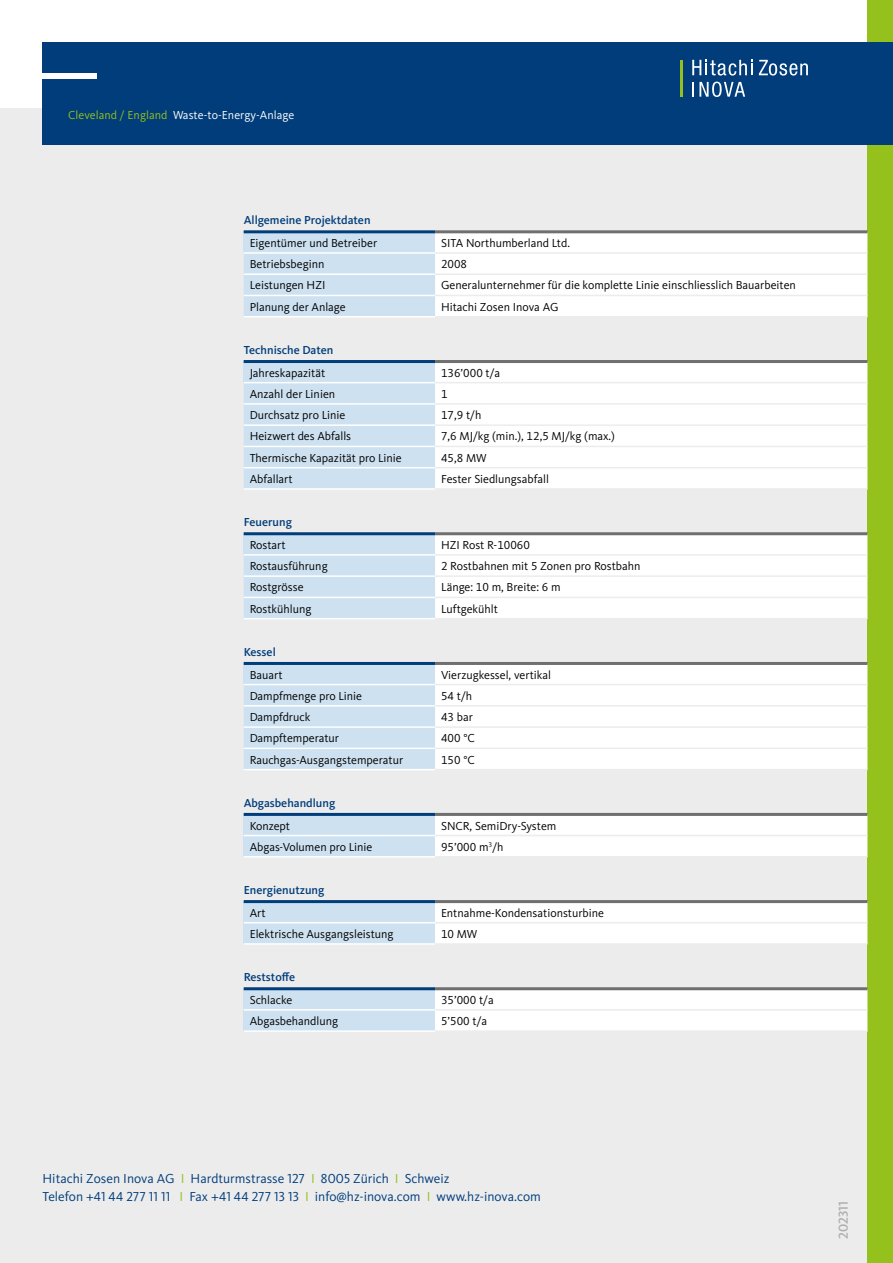
<style>
.page{position:relative;width:893px;height:1263px;background:#fff}
.page>*{position:absolute;margin:0;border:0;box-sizing:border-box;transform-origin:0 0}
.t1{font:13.5px/18px "Kievit Pro";color:#003d7a}
.t2{font:500 13.5px "Kievit Pro";color:#adaeae}
.t3{font:12px "Kievit Pro";color:#000}
.t4{font:500 12px "Kievit Pro";color:#003d7a}
.t5{font:12px "Kievit Pro";letter-spacing:.005em;color:#fff}
.s1{color:#94c11c}
</style>
<div class="page">
<div style="left:0;top:108px;width:893px;height:1155px;background:#ececed"></div>
<div style="left:867px;top:0;width:26px;height:1263px;background:#94c11c"></div>
<div style="left:43px;top:43px;width:850px;height:102px;background:#003d7a"></div>
<svg style="left:244px;top:233px;width:623px;height:83px;background:#eef5f9"></svg>
<hr style="left:244px;top:295px;width:191px;height:1px;background:#fff">
<hr style="left:244px;top:316px;width:191px;height:1px;background:#fff">
<hr style="left:435px;top:252px;width:432px;height:2px;background:#ececed">
<hr style="left:244px;top:230px;width:191px;height:3px;background:#003d7a">
<hr style="left:435px;top:230px;width:432px;height:3px;background:#6f6f6e">
<hr style="left:244px;top:252px;width:191px;height:2px;background:#fff">
<hr style="left:244px;top:273px;width:191px;height:2px;background:#fff">
<hr style="left:435px;top:273px;width:432px;height:2px;background:#ececed">
<hr style="left:435px;top:295px;width:432px;height:1px;background:#ececed">
<svg style="left:244px;top:535px;width:623px;height:83px;background:#eff5f9"></svg>
<hr style="left:244px;top:597px;width:191px;height:1px;background:#fff">
<hr style="left:244px;top:618px;width:191px;height:1px;background:#fff">
<hr style="left:435px;top:554px;width:432px;height:2px;background:#ececed">
<hr style="left:244px;top:532px;width:191px;height:3px;background:#003d7a">
<hr style="left:435px;top:532px;width:432px;height:3px;background:#6f6f6e">
<hr style="left:244px;top:554px;width:191px;height:2px;background:#fff">
<hr style="left:244px;top:575px;width:191px;height:2px;background:#fff">
<hr style="left:435px;top:575px;width:432px;height:2px;background:#ececed">
<hr style="left:435px;top:597px;width:432px;height:1px;background:#ececed">
<div style="left:244px;top:361px;width:191px;height:22px;background:#cde1f0"></div>
<div style="left:435px;top:363px;width:432px;height:125px;background:#fff"></div>
<div style="left:244px;top:383px;width:191px;height:105px;background:#cde1f0"></div>
<hr style="left:244px;top:424px;width:191px;height:2px;background:#fff">
<hr style="left:244px;top:446px;width:191px;height:1px;background:#fff">
<hr style="left:244px;top:467px;width:191px;height:1px;background:#fff">
<hr style="left:244px;top:488px;width:191px;height:2px;background:#fff">
<hr style="left:435px;top:382px;width:432px;height:1px;background:#ececed">
<hr style="left:244px;top:360px;width:191px;height:3px;background:#003d7a">
<hr style="left:435px;top:446px;width:432px;height:1px;background:#ececed">
<hr style="left:435px;top:467px;width:432px;height:1px;background:#ececed">
<hr style="left:435px;top:360px;width:432px;height:3px;background:#6f6f6e">
<hr style="left:244px;top:382px;width:191px;height:1px;background:#fff">
<hr style="left:244px;top:403px;width:191px;height:2px;background:#fff">
<hr style="left:435px;top:403px;width:432px;height:2px;background:#ececed">
<hr style="left:435px;top:424px;width:432px;height:2px;background:#ececed">
<div style="left:244px;top:663px;width:191px;height:21px;background:#cde1f0"></div>
<div style="left:435px;top:665px;width:432px;height:104px;background:#fff"></div>
<div style="left:244px;top:685px;width:191px;height:84px;background:#cde1f0"></div>
<hr style="left:244px;top:726px;width:191px;height:2px;background:#fff">
<hr style="left:244px;top:748px;width:191px;height:1px;background:#fff">
<hr style="left:244px;top:769px;width:191px;height:1px;background:#fff">
<hr style="left:435px;top:684px;width:432px;height:1px;background:#ececed">
<hr style="left:244px;top:662px;width:191px;height:3px;background:#003d7a">
<hr style="left:435px;top:726px;width:432px;height:2px;background:#ececed">
<hr style="left:435px;top:748px;width:432px;height:1px;background:#ececed">
<hr style="left:435px;top:662px;width:432px;height:3px;background:#6f6f6e">
<hr style="left:244px;top:684px;width:191px;height:1px;background:#fff">
<hr style="left:244px;top:705px;width:191px;height:1px;background:#fff">
<hr style="left:435px;top:705px;width:432px;height:1px;background:#ececed">
<div style="left:244px;top:814px;width:191px;height:21px;background:#cde1f0"></div>
<div style="left:435px;top:816px;width:432px;height:40px;background:#fff"></div>
<div style="left:244px;top:835px;width:191px;height:22px;background:#cde1f0"></div>
<hr style="left:435px;top:835px;width:432px;height:1px;background:#ececed">
<hr style="left:244px;top:813px;width:191px;height:3px;background:#003d7a">
<hr style="left:435px;top:813px;width:432px;height:3px;background:#6f6f6e">
<hr style="left:244px;top:835px;width:191px;height:1px;background:#fff">
<hr style="left:244px;top:856px;width:191px;height:1px;background:#fff">
<div style="left:244px;top:901px;width:191px;height:22px;background:#cde1f0"></div>
<div style="left:435px;top:904px;width:432px;height:39px;background:#fff"></div>
<div style="left:244px;top:923px;width:191px;height:21px;background:#cde1f0"></div>
<hr style="left:435px;top:922px;width:432px;height:1px;background:#ececed">
<hr style="left:244px;top:900px;width:191px;height:3px;background:#003d7a">
<hr style="left:435px;top:900px;width:432px;height:3px;background:#6f6f6e">
<hr style="left:244px;top:922px;width:191px;height:1px;background:#fff">
<hr style="left:244px;top:943px;width:191px;height:2px;background:#fff">
<div style="left:244px;top:989px;width:191px;height:21px;background:#cde1f0"></div>
<div style="left:435px;top:990px;width:432px;height:40px;background:#fff"></div>
<div style="left:244px;top:1010px;width:191px;height:21px;background:#cde1f0"></div>
<hr style="left:435px;top:1009px;width:432px;height:2px;background:#ececed">
<hr style="left:244px;top:987px;width:191px;height:3px;background:#003d7a">
<hr style="left:435px;top:987px;width:432px;height:3px;background:#6f6f6e">
<hr style="left:244px;top:1009px;width:191px;height:2px;background:#fff">
<hr style="left:244px;top:1030px;width:191px;height:2px;background:#fff">
<div style="left:41px;top:73px;width:56px;height:6px;background:#fff"></div>
<svg style="left:692px;top:82px;width:53px;height:15px"></svg>
<svg style="left:759px;top:60px;width:49px;height:16px"></svg>
<svg style="left:692px;top:60px;width:61px;height:16px"></svg>
<hr style="left:681px;top:60px;width:2px;height:37px;background:#94c11c">
<p class="t5" style="left:68px;top:108px;width:228px"><span class="s1">Cleveland / England</span> Waste-to-Energy-Anlage</p>
<p class="t4" style="left:244px;top:213px;width:128px">Allgemeine Projektdaten</p>
<p class="t3" style="left:250px;top:236px;width:129px">Eigentümer und Betreiber</p>
<p class="t3" style="left:441px;top:236px;width:130px">SITA Northumberland Ltd.</p>
<p class="t3" style="left:250px;top:257px;width:76px">Betriebsbeginn</p>
<p class="t3" style="left:441px;top:257px;width:28px">2008</p>
<p class="t3" style="left:250px;top:278px;width:77px">Leistungen HZI</p>
<p class="t3" style="left:441px;top:278px;width:356px">Generalunternehmer für die komplette Linie einschliesslich Bauarbeiten</p>
<p class="t3" style="left:250px;top:299px;width:98px">Planung der Anlage</p>
<p class="t3" style="left:441px;top:299px;width:119px">Hitachi Zosen Inova AG</p>
<p class="t4" style="left:244px;top:343px;width:91px">Technische Daten</p>
<p class="t3" style="left:250px;top:365px;width:77px">Jahreskapazität</p>
<p class="t3" style="left:441px;top:365px;width:61px">136’000 t/a</p>
<p class="t3" style="left:250px;top:387px;width:87px">Anzahl der Linien</p>
<p class="t3" style="left:441px;top:387px;width:8px">1</p>
<p class="t3" style="left:250px;top:408px;width:97px">Durchsatz pro Linie</p>
<p class="t3" style="left:441px;top:408px;width:42px">17,9 t/h</p>
<p class="t3" style="left:250px;top:429px;width:103px">Heizwert des Abfalls</p>
<p class="t3" style="left:441px;top:429px;width:175px">7,6 MJ/kg (min.), 12,5 MJ/kg (max.)</p>
<p class="t3" style="left:250px;top:450px;width:154px">Thermische Kapazität pro Linie</p>
<p class="t3" style="left:441px;top:450px;width:47px">45,8 MW</p>
<p class="t3" style="left:250px;top:472px;width:45px">Abfallart</p>
<p class="t3" style="left:441px;top:472px;width:109px">Fester Siedlungsabfall</p>
<p class="t4" style="left:244px;top:515px;width:50px">Feuerung</p>
<p class="t3" style="left:250px;top:538px;width:38px">Rostart</p>
<p class="t3" style="left:441px;top:538px;width:90px">HZI Rost R-10060</p>
<p class="t3" style="left:250px;top:559px;width:80px">Rostausführung</p>
<p class="t3" style="left:441px;top:559px;width:201px">2 Rostbahnen mit 5 Zonen pro Rostbahn</p>
<p class="t3" style="left:250px;top:580px;width:55px">Rostgrösse</p>
<p class="t3" style="left:441px;top:580px;width:121px">Länge: 10 m, Breite: 6 m</p>
<p class="t3" style="left:250px;top:601px;width:63px">Rostkühlung</p>
<p class="t3" style="left:441px;top:601px;width:58px">Luftgekühlt</p>
<p class="t4" style="left:244px;top:645px;width:34px">Kessel</p>
<p class="t3" style="left:250px;top:667px;width:34px">Bauart</p>
<p class="t3" style="left:441px;top:667px;width:111px">Vierzugkessel, vertikal</p>
<p class="t3" style="left:250px;top:688px;width:114px">Dampfmenge pro Linie</p>
<p class="t3" style="left:441px;top:688px;width:33px">54 t/h</p>
<p class="t3" style="left:250px;top:710px;width:62px">Dampfdruck</p>
<p class="t3" style="left:441px;top:710px;width:33px">43 bar</p>
<p class="t3" style="left:250px;top:731px;width:91px">Dampftemperatur</p>
<p class="t3" style="left:441px;top:731px;width:35px">400 °C</p>
<p class="t3" style="left:250px;top:752px;width:155px">Rauchgas-Ausgangstemperatur</p>
<p class="t3" style="left:441px;top:752px;width:35px">150 °C</p>
<p class="t4" style="left:244px;top:795px;width:93px">Abgasbehandlung</p>
<p class="t3" style="left:250px;top:818px;width:42px">Konzept</p>
<p class="t3" style="left:441px;top:818px;width:117px">SNCR, SemiDry-System</p>
<p class="t3" style="left:250px;top:839px;width:124px">Abgas-Volumen pro Linie</p>
<p class="t3" style="left:441px;top:839px;width:64px">95’000 m<sup>3</sup>/h</p>
<p class="t4" style="left:244px;top:883px;width:82px">Energienutzung</p>
<p class="t3" style="left:250px;top:905px;width:18px">Art</p>
<p class="t3" style="left:441px;top:905px;width:165px">Entnahme-Kondensationsturbine</p>
<p class="t3" style="left:250px;top:927px;width:145px">Elektrische Ausgangsleistung</p>
<p class="t3" style="left:441px;top:927px;width:38px">10 MW</p>
<p class="t4" style="left:244px;top:970px;width:53px">Reststoffe</p>
<p class="t3" style="left:250px;top:993px;width:44px">Schlacke</p>
<p class="t3" style="left:441px;top:993px;width:54px">35’000 t/a</p>
<p class="t3" style="left:250px;top:1014px;width:90px">Abgasbehandlung</p>
<p class="t3" style="left:441px;top:1014px;width:48px">5’500 t/a</p>
<p class="t1" style="left:43px;top:1169px;width:500px">Hitachi Zosen Inova AG <span class="s1">I</span> Hardturmstrasse 127 <span class="s1">I</span> 8005 Zürich <span class="s1">I</span> Schweiz<br>Telefon +41 44 277 11 11 <span class="s1">I</span> Fax +41 44 277 13 13 <span class="s1">I</span> info@hz-inova.com <span class="s1">I</span> www.hz-inova.com</p>
<p class="t2" style="left:835px;top:1239px;width:40px;rotate:-90deg">202311</p>
</div>
